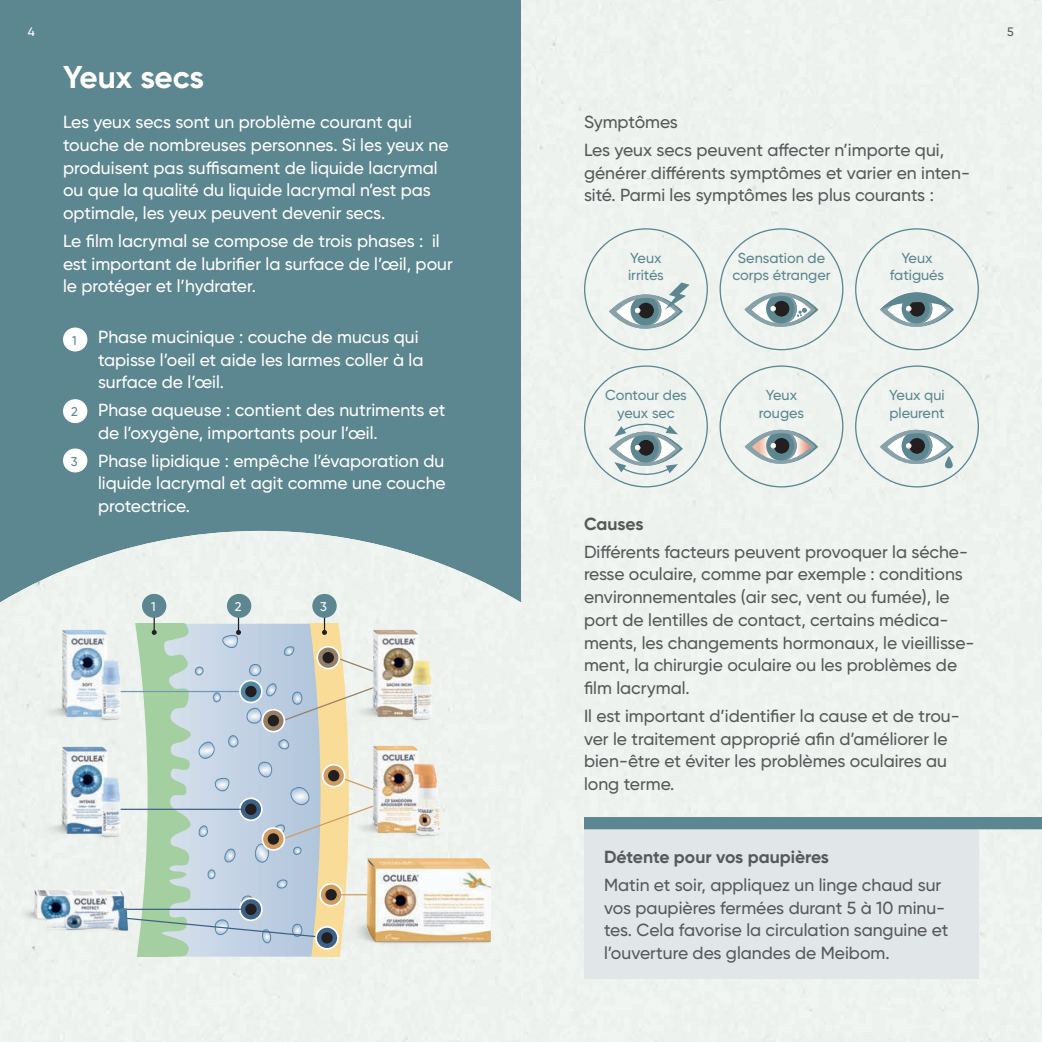
<style>
.page{position:relative;width:1042px;height:1042px;background:#fff}
.page>*{position:absolute;margin:0;border:0;box-sizing:border-box;transform-origin:0 0}
.inhalt_head_20_21pt{font:700 31.5px "Gilroy";letter-spacing:-.005em;color:#fff}
.inhalt_head_20_21pt-2{font:500 17.5px/22.8px "Gilroy";color:#57585a}
.inhalt_head_20_21pt-3{font:500 17.5px/22.8px "Gilroy";color:#fff}
.inhalt_head_20_21pt-4{font:700 17.5px "Gilroy";color:#57585a}
.t1{font:500 14.53px/17.3px "Gilroy";color:#5c8690;text-align:center}
.t2{font:500 12.6px "Gilroy";color:#fff}
.t3{font:500 12.6px "Gilroy";color:#5c8690}
.t4{font:500 12.25px "Gilroy";color:#fff}
.t5{font:500 12.25px "Gilroy";color:#57585a}
</style>
<div class="page">
<div style="left:0;top:0;width:521px;height:1042px;background:#5c8690"></div>
<img style="left:856px;top:366px;width:122px;height:121px">
<svg style="left:880px;top:408px;width:77px;height:77px"></svg>
<img style="left:720px;top:366px;width:123px;height:121px">
<svg style="left:745px;top:409px;width:73px;height:76px"></svg>
<div style="left:585px;top:366px;width:122px;height:121px;background:#eef2ee"></div>
<svg style="left:609px;top:410px;width:74px;height:77px"></svg>
<img style="left:856px;top:229px;width:122px;height:121px">
<svg style="left:880px;top:271px;width:74px;height:77px"></svg>
<img style="left:720px;top:229px;width:123px;height:121px">
<svg style="left:744px;top:271px;width:74px;height:77px"></svg>
<div style="left:585px;top:229px;width:122px;height:121px;background:#eef2ef"></div>
<svg style="left:609px;top:273px;width:80px;height:77px"></svg>
<div style="left:584px;top:829px;width:395px;height:150px;background:#e1e6e8"></div>
<div style="left:584px;top:817px;width:458px;height:12px;background:#5c8690"></div>
<svg style="left:521px;top:531px;width:228px;height:511px;fill:#eef2ee"></svg>
<img style="left:0;top:531px;width:521px;height:511px">
<svg style="left:98px;top:614px;width:300px;height:342px"></svg>
<svg style="left:317px;top:647px;width:22px;height:21px"></svg>
<div style="left:316px;top:646px;width:24px;height:23px;border:2px solid #fff;border-radius:50%"></div>
<svg style="left:262px;top:710px;width:22px;height:21px"></svg>
<div style="left:262px;top:709px;width:23px;height:23px;border:2px solid #fff;border-radius:50%"></div>
<div style="left:268px;top:715px;width:11px;height:11px;background:#231f20;border-radius:50%"></div>
<div style="left:142px;top:594px;width:24px;height:24px;background:#5c8690;border-radius:50%"></div>
<div style="left:227px;top:594px;width:24px;height:24px;background:#5c8690;border-radius:50%"></div>
<div style="left:312px;top:594px;width:25px;height:24px;background:#5c8690;border-radius:50%"></div>
<img style="left:10px;top:626px;width:129px;height:107px">
<img style="left:321px;top:626px;width:130px;height:107px">
<img style="left:321px;top:743px;width:130px;height:107px">
<img style="left:10px;top:743px;width:129px;height:107px">
<img style="left:338px;top:850px;width:158px;height:108px">
<img style="left:13px;top:837px;width:130px;height:107px">
<div style="left:63px;top:327px;width:24px;height:24px;background:#fff;border-radius:50%"></div>
<div style="left:63px;top:399px;width:24px;height:24px;background:#fff;border-radius:50%"></div>
<div style="left:63px;top:448px;width:24px;height:24px;background:#fff;border-radius:50%"></div>
<p class="t4" style="left:28px;top:24px;width:9px">4</p>
<p class="t5" style="left:1007px;top:24px;width:8px">5</p>
<p class="inhalt_head_20_21pt" style="left:63px;top:57px;width:143px">Yeux secs</p>
<p class="inhalt_head_20_21pt-3" style="left:63px;top:110px;width:387px">Les yeux secs sont un problème courant qui touche de nombreuses personnes. Si les yeux ne produisent pas suffisament de liquide lacrymal ou que la qualité du liquide lacrymal n’est pas optimale, les yeux peuvent devenir secs.</p>
<p class="inhalt_head_20_21pt-3" style="left:63px;top:229px;width:391px">Le film lacrymal se compose de trois phases : il est important de lubrifier la surface de l’œil, pour le protéger et l’hydrater.</p>
<p class="inhalt_head_20_21pt-3" style="left:98px;top:325px;width:327px;text-indent:-20px">• Phase mucinique : couche de mucus qui tapisse l’oeil et aide les larmes coller à la surface de l’œil.</p>
<p class="inhalt_head_20_21pt-3" style="left:98px;top:398px;width:349px;text-indent:-20px">• Phase aqueuse : contient des nutriments et de l’oxygène, importants pour l’œil.</p>
<p class="inhalt_head_20_21pt-3" style="left:98px;top:449px;width:349px;text-align:justify;text-indent:-20px">• Phase lipidique : empêche l’évaporation du liquide lacrymal et agit comme une couche protectrice.</p>
<p class="t3" style="left:72px;top:332px;width:6px">1</p>
<p class="t3" style="left:71px;top:404px;width:8px">2</p>
<p class="t3" style="left:71px;top:453px;width:8px">3</p>
<p class="t2" style="left:151px;top:599px;width:6px">1</p>
<p class="t2" style="left:235px;top:599px;width:8px">2</p>
<p class="t2" style="left:320px;top:599px;width:8px">3</p>
<p class="inhalt_head_20_21pt-2" style="left:584px;top:110px;width:95px">Symptômes</p>
<p class="inhalt_head_20_21pt-2" style="left:584px;top:138px;width:387px">Les yeux secs peuvent affecter n’importe qui, générer différents symptômes et varier en inten&shy;sité. Parmi les symptômes les plus courants :</p>
<p class="t1" style="left:630px;top:249px;width:33px">Yeux</p>
<p class="t1" style="left:628px;top:266px;width:37px">irrités</p>
<p class="t1" style="left:605px;top:386px;width:83px">Contour des yeux sec</p>
<p class="t1" style="left:732px;top:249px;width:100px">Sensation de corps étranger</p>
<p class="t1" style="left:766px;top:386px;width:33px">Yeux</p>
<p class="t1" style="left:759px;top:404px;width:47px">rouges</p>
<p class="t1" style="left:890px;top:249px;width:56px">Yeux fatigués</p>
<p class="t1" style="left:889px;top:386px;width:57px;text-align:left">Yeux qui pleurent</p>
<p class="inhalt_head_20_21pt-4" style="left:584px;top:513px;width:61px">Causes</p>
<p class="inhalt_head_20_21pt-2" style="left:584px;top:540px;width:392px">Différents facteurs peuvent provoquer la séche&shy;resse oculaire, comme par exemple : conditions environnementales (air sec, vent ou fumée), le port de lentilles de contact, certains médica&shy;ments, les changements hormonaux, le vieillisse&shy;ment, la chirurgie oculaire ou les problèmes de film lacrymal.</p>
<p class="inhalt_head_20_21pt-2" style="left:584px;top:704px;width:375px">Il est important d’identifier la cause et de trou&shy;ver le traitement approprié afin d’améliorer le bien-être et éviter les problèmes oculaires au long terme.</p>
<p class="inhalt_head_20_21pt-4" style="left:604px;top:846px;width:226px">Détente pour vos paupières</p>
<p class="inhalt_head_20_21pt-2" style="left:604px;top:873px;width:346px">Matin et soir, appliquez un linge chaud sur vos paupières fermées durant 5 à 10 minu&shy;tes. Cela favorise la circulation sanguine et l’ouverture des glandes de Meibom.</p>
</div>
